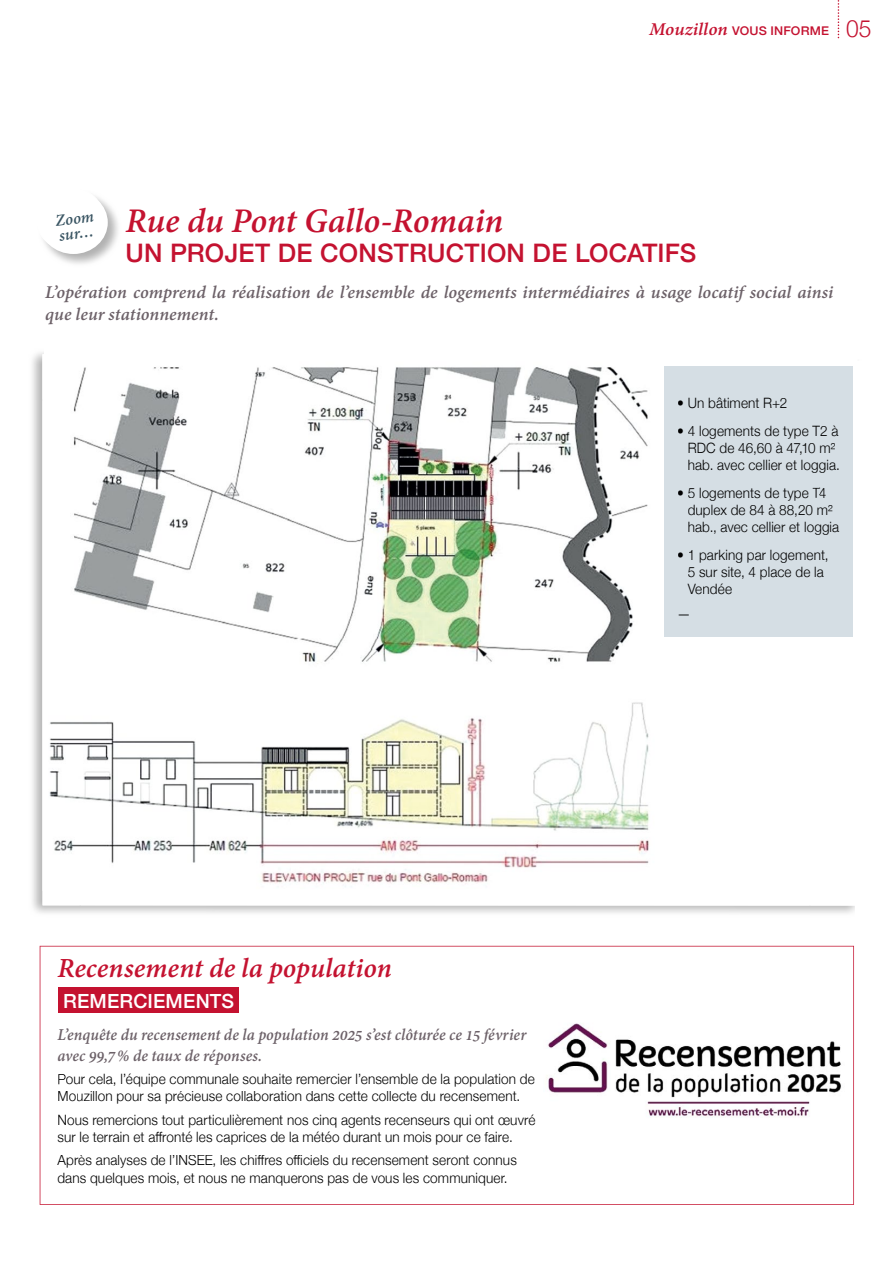
<style>
.page{position:relative;width:893px;height:1263px;background:#fff}
.page>*{position:absolute;margin:0;border:0;box-sizing:border-box;transform-origin:0 0}
.t1{font:italic 700 37.5px "Adobe Devanagari";letter-spacing:-.005em;color:#c41230}
.t2{font:italic 700 30px "Adobe Devanagari";color:#c41230}
.t3{font:500 25.5px "Helvetica Neue";letter-spacing:.005em;color:#c41230}
.t4{font:italic 700 19.5px/22.5px "Adobe Devanagari";color:#6c6168}
.t5{font:500 19.5px "Helvetica Neue";letter-spacing:.01em;color:#fff}
.t6{font:italic 700 18px/21px "Adobe Devanagari";color:#6c6168;scale:.95 1}
.t7{font:italic 700 17.7px/14.5px "Adobe Devanagari";color:#3a5563}
.t8{font:300 14.25px/17.1px "Helvetica Neue";letter-spacing:.01em;color:#000;scale:.95 1}
.t9{font:500 12px "Helvetica Neue";letter-spacing:.015em;color:#c41230;scale:1.05 1}
.s1{font-family:"Adobe Devanagari";font-weight:700;font-style:italic;font-size:19.5px}
.s2{font-weight:300;font-size:24px}
</style>
<div class="page">
<svg style="left:838px;top:0;width:1px;height:38px"></svg>
<svg style="left:40px;top:946px;width:814px;height:259px"></svg>
<img style="left:32px;top:399px;width:48px;height:514px">
<img style="left:43px;top:367px;width:606px;height:524px">
<img style="left:50px;top:202px;width:68px;height:62px">
<div style="left:39px;top:191px;width:69px;height:63px;background:#fff;border-radius:50%"></div>
<svg style="left:43px;top:196px;width:62px;height:55px"></svg>
<img style="left:544px;top:1016px;width:301px;height:113px">
<svg style="left:58px;top:1074px;width:8px;height:10px"></svg>
<div style="left:58px;top:987px;width:181px;height:26px;background:#c41230"></div>
<div style="left:664px;top:366px;width:189px;height:271px;background:#d5dee4"></div>
<p class="t9" style="left:649px;top:21px;width:213px"><span class="s1">Mouzillon</span> VOUS INFORME <span class="s2">05</span></p>
<p class="t7" style="left:55px;top:216px;width:40px;rotate:-8deg">Zoom sur…</p>
<h1 class="t1" style="left:125px;top:199px;width:380px">Rue du Pont Gallo-Romain</h1>
<h3 class="t3" style="left:125px;top:232px;width:573px">UN PROJET DE CONSTRUCTION DE LOCATIFS</h3>
<h3 class="t4" style="left:45px;top:283px;width:790px">L’opération comprend la réalisation de l’ensemble de logements intermédiaires à usage locatif social ainsi que leur stationnement.</h3>
<h2 class="t2" style="left:57px;top:951px;width:336px">Recensement de la population</h2>
<h3 class="t5" style="left:63px;top:986px;width:173px">REMERCIEMENTS</h3>
<p class="t6" style="left:57px;top:1026px;width:495px">L’enquête du recensement de la population 2025 s’est clôturée ce 15 février avec 99,7 % de taux de réponses.</p>
<p class="t8" style="left:57px;top:1069px;width:504px;text-indent:8px">our cela, l’équipe communale souhaite remercier l’ensemble de la population de mouzillon pour sa précieuse collaboration dans cette collecte du recensement.</p>
<p class="t8" style="left:57px;top:1110px;width:505px">nous remercions tout particulièrement nos cinq agents recenseurs qui ont œuvré sur le terrain et affronté les caprices de la météo durant un mois pour ce faire.</p>
<p class="t8" style="left:57px;top:1151px;width:485px">Après analyses de l’INsEE, les chiffres officiels du recensement seront connus dans quelques mois, et nous ne manquerons pas de vous les communiquer.</p>
<p class="t8" style="left:677px;top:393px;width:117px">• Un bâtiment R+2</p>
<p class="t8" style="left:688px;top:421px;width:162px;text-indent:-11px">• 4 logements de type t2 à<br>RDC de 46,60 à 47,10 m² hab. avec cellier et loggia.</p>
<p class="t8" style="left:688px;top:483px;width:161px;text-indent:-11px">• 5 logements de type t4 duplex de 84 à 88,20 m² hab., avec cellier et loggia</p>
<p class="t8" style="left:688px;top:545px;width:150px;text-indent:-11px">• 1 parking par logement,<br>5 sur site, 4 place de la<br>Vendée</p>
<p class="t8" style="left:677px;top:604px;width:16px">—</p>
</div>
